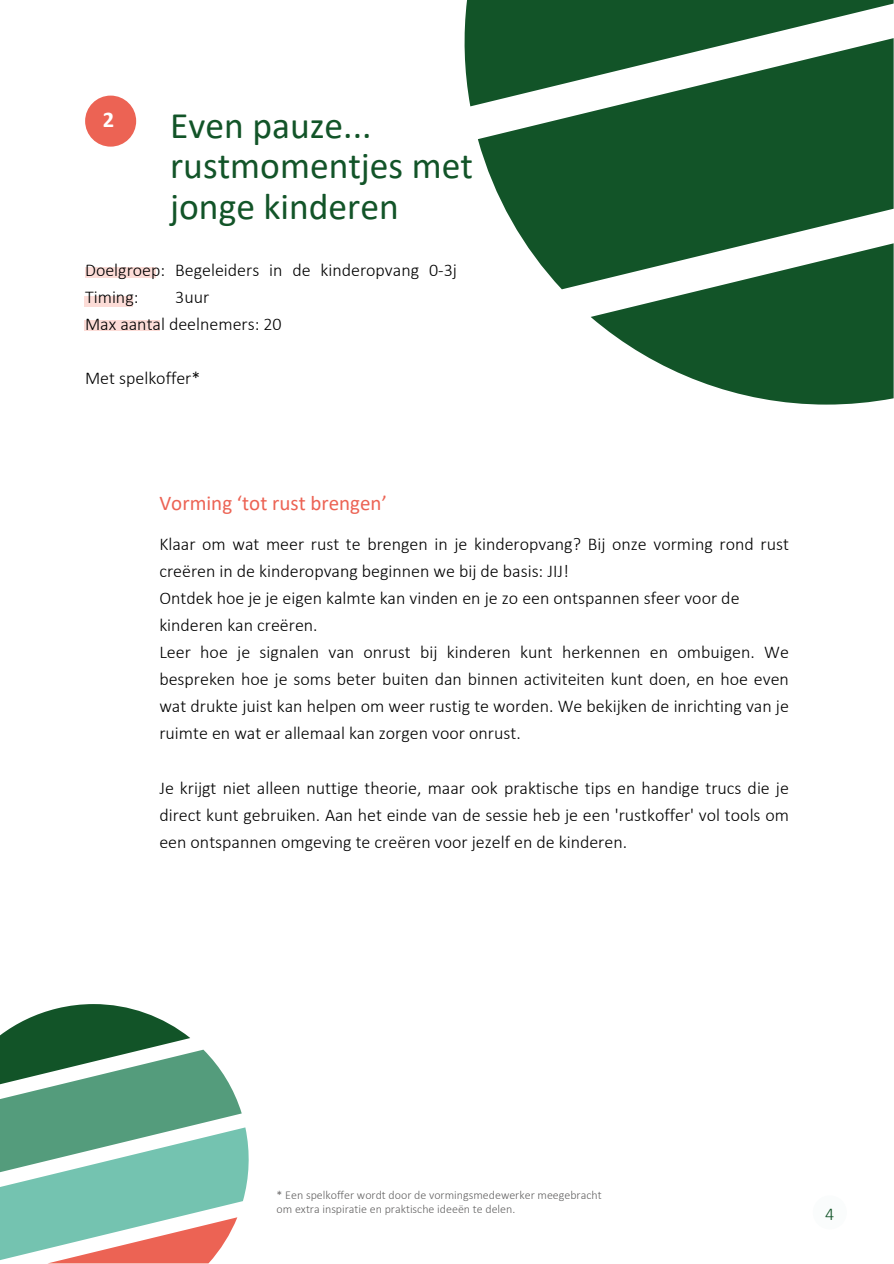
<style>
.page{position:relative;width:894px;height:1264px;background:#fff}
.page>*{position:absolute;margin:0;border:0;box-sizing:border-box;transform-origin:0 0}
.t1{font:37.5px/40.5px "Calibri";color:#125428}
.t2{font:700 22.5px "Calibri";color:#fff}
.t3{font:21px "Calibri";color:#ec6354}
.t4{font:300 18px/27px "Calibri";color:#000}
.t5{font:300 18px "Calibri";color:#125428}
.t6{font:300 12px "Calibri";color:#646363}
</style>
<div class="page">
<div style="left:85px;top:96px;width:51px;height:51px;background:#ec6354;border-radius:50%"></div>
<svg style="left:0;top:1004px;width:249px;height:259px"></svg>
<div style="left:84px;top:320px;width:75px;height:11px;background:#fcdcd7"></div>
<div style="left:85px;top:267px;width:70px;height:11px;background:#fcdcd7"></div>
<div style="left:84px;top:296px;width:49px;height:10px;background:#fcdcd7"></div>
<svg style="left:464px;top:0;width:429px;height:106px;background:#366e49"></svg>
<svg style="left:477px;top:38px;width:416px;height:251px;fill:#125428"></svg>
<svg style="left:590px;top:243px;width:303px;height:161px;fill:#125428"></svg>
<div style="left:812px;top:1195px;width:34px;height:34px;background:#fafcfc;border-radius:50%"></div>
<h3 class="t2" style="left:103px;top:110px;width:13px">2</h3>
<h3 class="t1" style="left:170px;top:108px;width:304px">Even pauze... rustmomentjes met jonge kinderen</h3>
<p class="t4" style="left:85px;top:258px;width:373px">Doelgroep: Begeleiders in de kinderopvang 0-3j<br>Timing:</p>
<p class="t4" style="left:85px;top:285px;width:198px;text-indent:90px">3uur<br>Max aantal deelnemers: 20</p>
<h1 class="t4" style="left:85px;top:366px;width:117px">Met spelkoffer*</h1>
<p class="t3" style="left:159px;top:494px;width:229px">Vorming ‘tot rust brengen’</p>
<h3 class="t4" style="left:159px;top:532px;width:631px">Klaar om wat meer rust te brengen in je kinderopvang? Bij onze vorming rond rust creëren in de kinderopvang beginnen we bij de basis: JIJ!<br>Ontdek hoe je je eigen kalmte kan vinden en je zo een ontspannen sfeer voor de kinderen kan creëren.<br>Leer hoe je signalen van onrust bij kinderen kunt herkennen en ombuigen. We bespreken hoe je soms beter buiten dan binnen activiteiten kunt doen, en hoe even wat drukte juist kan helpen om weer rustig te worden. We bekijken de inrichting van je ruimte en wat er allemaal kan zorgen voor onrust.</h3>
<h3 class="t4" style="left:159px;top:775px;width:631px;text-align:justify">Je krijgt niet alleen nuttige theorie, maar ook praktische tips en handige trucs die je direct kunt gebruiken. Aan het einde van de sessie heb je een 'rustkoffer' vol tools om een ontspannen omgeving te creëren voor jezelf en de kinderen.</h3>
<p class="t6" style="left:276px;top:1190px;width:326px">* Een spelkoffer wordt door de vormingsmedewerker meegebracht</p>
<p class="t6" style="left:276px;top:1203px;width:240px">om extra inspiratie en praktische ideeën te delen.</p>
<h2 class="t5" style="left:825px;top:1206px;width:11px">4</h2>
</div>
